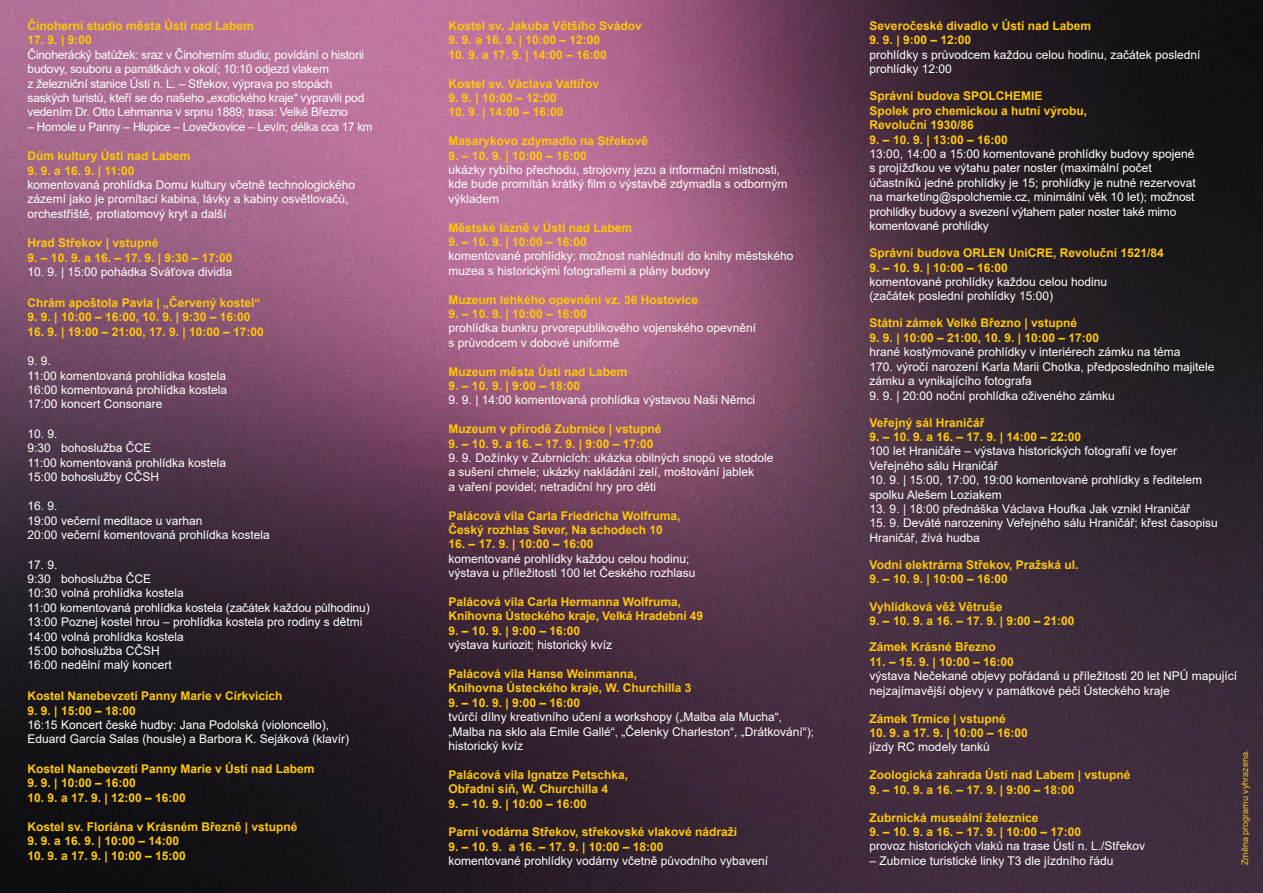
<style>
.page{position:relative;width:1263px;height:893px;background:#fff}
.page>*{position:absolute;margin:0;border:0;box-sizing:border-box;transform-origin:0 0}
.t1{font:12px/14.4px "Arial";color:#fff}
.t2{font:700 12px/14.4px "Arial";color:#fec709}
.t3{font:12px/14.4px "Arial";letter-spacing:-.02em;color:#fff}
.t4{font:9px "Arial";color:#fec709}
</style>
<div class="page">
<img style="left:0;top:0;width:1263px;height:893px">
<p class="t2" style="left:28px;top:19px;width:228px">Činoherní studio města Ústí nad Labem</p>
<p class="t2" style="left:28px;top:33px;width:66px">17. 9. | 9:00</p>
<p class="t3" style="left:28px;top:47px;width:338px">Činoherácký batůžek: sraz v Činoherním studiu; povídání o historii budovy, souboru a památkách v okolí; 10:10 odjezd vlakem<br>z železniční stanice Ústí n. L. – Střekov, výprava po stopách saských turistů, kteří se do našeho „exotického kraje“ vypravili pod vedením Dr. Otto Lehmanna v srpnu 1889; trasa: Velké Březno</p>
<p class="t3" style="left:28px;top:119px;width:347px">– Homole u Panny – Hlupice – Lovečkovice – Levín; délka cca 17 km</p>
<p class="t2" style="left:28px;top:149px;width:164px">Dům kultury Ústí nad Labem</p>
<p class="t2" style="left:28px;top:163px;width:108px">9. 9. a 16. 9. | 11:00</p>
<p class="t1" style="left:28px;top:178px;width:329px">komentovaná prohlídka Domu kultury včetně technologického zázemí jako je promítací kabina, lávky a kabiny osvětlovačů, orchestřiště, protiatomový kryt a další</p>
<p class="t2" style="left:28px;top:236px;width:132px">Hrad Střekov | vstupné</p>
<p class="t2" style="left:28px;top:250px;width:206px">9. – 10. 9. a 16. – 17. 9. | 9:30 – 17:00</p>
<p class="t1" style="left:28px;top:265px;width:206px">10. 9. | 15:00 pohádka Sváťova dividla</p>
<p class="t2" style="left:28px;top:296px;width:234px">Chrám apoštola Pavla | „Červený kostel“</p>
<p class="t2" style="left:28px;top:310px;width:224px">9. 9. | 10:00 – 16:00, 10. 9. | 9:30 – 16:00</p>
<p class="t2" style="left:28px;top:324px;width:238px">16. 9. | 19:00 – 21:00, 17. 9. | 10:00 – 17:00</p>
<p class="t1" style="left:28px;top:354px;width:201px">9. 9.<br>11:00 komentovaná prohlídka kostela<br>16:00 komentovaná prohlídka kostela<br>17:00 koncert Consonare</p>
<p class="t1" style="left:28px;top:426px;width:200px">10. 9.<br>9:30 bohoslužba ČCE<br>11:00 komentovaná prohlídka kostela<br>15:00 bohoslužby CČSH</p>
<p class="t1" style="left:28px;top:499px;width:244px">16. 9.<br>19:00 večerní meditace u varhan<br>20:00 večerní komentovaná prohlídka kostela</p>
<p class="t1" style="left:28px;top:557px;width:344px">17. 9.<br>9:30 bohoslužba ČCE<br>10:30 volná prohlídka kostela<br>11:00 komentovaná prohlídka kostela (začátek každou půlhodinu)<br>13:00 Poznej kostel hrou – prohlídka kostela pro rodiny s dětmi 14:00 volná prohlídka kostela<br>15:00 bohoslužba CČSH<br>16:00 nedělní malý koncert</p>
<p class="t2" style="left:28px;top:689px;width:256px">Kostel Nanebevzetí Panny Marie v Církvicích</p>
<p class="t2" style="left:28px;top:703px;width:110px">9. 9. | 15:00 – 18:00</p>
<p class="t1" style="left:28px;top:718px;width:323px">16:15 Koncert české hudby: Jana Podolská (violoncello),<br>Eduard García Salas (housle) a Barbora K. Sejáková (klavír)</p>
<p class="t2" style="left:28px;top:762px;width:288px">Kostel Nanebevzetí Panny Marie v Ústí nad Labem</p>
<p class="t2" style="left:28px;top:776px;width:110px">9. 9. | 10:00 – 16:00</p>
<p class="t2" style="left:28px;top:790px;width:160px">10. 9. a 17. 9. | 12:00 – 16:00</p>
<p class="t2" style="left:28px;top:820px;width:271px">Kostel sv. Floriána v Krásném Březně | vstupné</p>
<p class="t2" style="left:28px;top:834px;width:153px">9. 9. a 16. 9. | 10:00 – 14:00</p>
<p class="t2" style="left:28px;top:849px;width:160px">10. 9. a 17. 9. | 10:00 – 15:00</p>
<p class="t2" style="left:449px;top:19px;width:195px">Kostel sv. Jakuba Většího Svádov</p>
<p class="t2" style="left:449px;top:33px;width:153px">9. 9. a 16. 9. | 10:00 – 12:00</p>
<p class="t2" style="left:449px;top:48px;width:160px">10. 9. a 17. 9. | 14:00 – 16:00</p>
<p class="t2" style="left:449px;top:76px;width:152px">Kostel sv. Václava Valtířov</p>
<p class="t2" style="left:449px;top:91px;width:110px">9. 9. | 10:00 – 12:00</p>
<p class="t2" style="left:449px;top:105px;width:116px">10. 9. | 14:00 – 16:00</p>
<p class="t2" style="left:449px;top:134px;width:201px">Masarykovo zdymadlo na Střekově</p>
<p class="t2" style="left:449px;top:148px;width:140px">9. – 10. 9. | 10:00 – 16:00</p>
<p class="t1" style="left:449px;top:163px;width:340px">ukázky rybího přechodu, strojovny jezu a informační místnosti, kde bude promítán krátký film o výstavbě zdymadla s odborným výkladem</p>
<p class="t2" style="left:449px;top:220px;width:185px">Městské lázně v Ústí nad Labem</p>
<p class="t2" style="left:449px;top:235px;width:140px">9. – 10. 9. | 10:00 – 16:00</p>
<p class="t1" style="left:449px;top:249px;width:346px">komentované prohlídky; možnost nahlédnutí do knihy městského muzea s historickými fotografiemi a plány budovy</p>
<p class="t2" style="left:449px;top:292px;width:251px">Muzeum lehkého opevnění vz. 36 Hostovice</p>
<p class="t2" style="left:449px;top:307px;width:140px">9. – 10. 9. | 10:00 – 16:00</p>
<p class="t1" style="left:449px;top:321px;width:309px">prohlídka bunkru prvorepublikového vojenského opevnění s průvodcem v dobové uniformě</p>
<p class="t2" style="left:449px;top:364px;width:180px">Muzeum města Ústí nad Labem</p>
<p class="t2" style="left:449px;top:379px;width:133px">9. – 10. 9. | 9:00 – 18:00</p>
<p class="t1" style="left:449px;top:393px;width:308px">9. 9. | 14:00 komentovaná prohlídka výstavou Naši Němci</p>
<p class="t2" style="left:449px;top:422px;width:214px">Muzeum v přírodě Zubrnice | vstupné</p>
<p class="t2" style="left:449px;top:436px;width:206px">9. – 10. 9. a 16. – 17. 9. | 9:00 – 17:00</p>
<p class="t1" style="left:449px;top:451px;width:326px">9. 9. Dožínky v Zubrnicích: ukázka obilných snopů ve stodole a sušení chmele; ukázky nakládání zelí, moštování jablek<br>a vaření povidel; netradiční hry pro děti</p>
<p class="t2" style="left:449px;top:508px;width:233px">Palácová vila Carla Friedricha Wolfruma,<br>Český rozhlas Sever, Na schodech 10</p>
<p class="t2" style="left:449px;top:537px;width:146px">16. – 17. 9. | 10:00 – 16:00</p>
<p class="t1" style="left:449px;top:551px;width:248px">komentované prohlídky každou celou hodinu; výstava u příležitosti 100 let Českého rozhlasu</p>
<p class="t2" style="left:449px;top:595px;width:256px">Palácová vila Carla Hermanna Wolfruma,<br>Knihovna Ústeckého kraje, Velká Hradební 49</p>
<p class="t2" style="left:449px;top:624px;width:133px">9. – 10. 9. | 9:00 – 16:00</p>
<p class="t1" style="left:449px;top:638px;width:165px">výstava kuriozit; historický kvíz</p>
<p class="t2" style="left:449px;top:667px;width:244px">Palácová vila Hanse Weinmanna,<br>Knihovna Ústeckého kraje, W. Churchilla 3</p>
<p class="t2" style="left:449px;top:696px;width:133px">9. – 10. 9. | 9:00 – 16:00</p>
<p class="t1" style="left:449px;top:710px;width:367px">tvůrčí dílny kreativního učení a workshopy („Malba ala Mucha“, „Malba na sklo ala Emile Gallé“, „Čelenky Charleston“, „Drátkování“); historický kvíz</p>
<p class="t2" style="left:449px;top:768px;width:181px">Palácová vila Ignatze Petschka,<br>Obřadní síň, W. Churchilla 4</p>
<p class="t2" style="left:449px;top:796px;width:140px">9. – 10. 9. | 10:00 – 16:00</p>
<p class="t2" style="left:449px;top:825px;width:290px">Parní vodárna Střekov, střekovské vlakové nádraží</p>
<p class="t2" style="left:449px;top:840px;width:216px">9. – 10. 9. a 16. – 17. 9. | 10:00 – 18:00</p>
<p class="t1" style="left:449px;top:854px;width:321px">komentované prohlídky vodárny včetně původního vybavení</p>
<p class="t2" style="left:870px;top:19px;width:223px">Severočeské divadlo v Ústí nad Labem</p>
<p class="t2" style="left:870px;top:33px;width:103px">9. 9. | 9:00 – 12:00</p>
<p class="t1" style="left:870px;top:47px;width:332px">prohlídky s průvodcem každou celou hodinu, začátek poslední prohlídky 12:00</p>
<p class="t2" style="left:870px;top:89px;width:219px">Správní budova SPOLCHEMIE<br>Spolek pro chemickou a hutní výrobu,<br>Revoluční 1930/86</p>
<p class="t2" style="left:870px;top:132px;width:140px">9. – 10. 9. | 13:00 – 16:00</p>
<p class="t1" style="left:870px;top:146px;width:328px">13:00, 14:00 a 15:00 komentované prohlídky budovy spojené s projížďkou ve výtahu pater noster (maximální počet účastníků jedné prohlídky je 15; prohlídky je nutné rezervovat na marketing@spolchemie.cz, minimální věk 10 let); možnost prohlídky budovy a svezení výtahem pater noster také mimo komentované prohlídky</p>
<p class="t2" style="left:870px;top:246px;width:296px">Správní budova ORLEN UniCRE, Revoluční 1521/84</p>
<p class="t2" style="left:870px;top:260px;width:140px">9. – 10. 9. | 10:00 – 16:00</p>
<p class="t1" style="left:870px;top:274px;width:239px">komentované prohlídky každou celou hodinu (začátek poslední prohlídky 15:00)</p>
<p class="t2" style="left:870px;top:316px;width:209px">Státní zámek Velké Březno | vstupné</p>
<p class="t2" style="left:870px;top:331px;width:231px">9. 9. | 10:00 – 21:00, 10. 9. | 10:00 – 17:00</p>
<p class="t1" style="left:870px;top:345px;width:346px">hrané kostýmované prohlídky v interiérech zámku na téma<br>170. výročí narození Karla Marii Chotka, předposledního majitele zámku a vynikajícího fotografa</p>
<p class="t1" style="left:870px;top:388px;width:247px">9. 9. | 20:00 noční prohlídka oživeného zámku</p>
<p class="t2" style="left:870px;top:415px;width:116px">Veřejný sál Hraničář</p>
<p class="t2" style="left:870px;top:430px;width:213px">9. – 10. 9. a 16. – 17. 9. | 14:00 – 22:00</p>
<p class="t1" style="left:870px;top:444px;width:309px">100 let Hraničáře – výstava historických fotografií ve foyer<br>Veřejného sálu Hraničář</p>
<p class="t1" style="left:870px;top:473px;width:334px">10. 9. | 15:00, 17:00, 19:00 komentované prohlídky s ředitelem spolku Alešem Loziakem</p>
<p class="t1" style="left:870px;top:502px;width:322px">13. 9. | 18:00 přednáška Václava Houfka Jak vznikl Hraničář</p>
<p class="t1" style="left:870px;top:516px;width:350px">15. 9. Deváté narozeniny Veřejného sálu Hraničář; křest časopisu<br>Hraničář, živá hudba</p>
<p class="t2" style="left:870px;top:558px;width:210px">Vodní elektrárna Střekov, Pražská ul.</p>
<p class="t2" style="left:870px;top:572px;width:140px">9. – 10. 9. | 10:00 – 16:00</p>
<p class="t2" style="left:870px;top:599px;width:134px">Vyhlídková věž Větruše</p>
<p class="t2" style="left:870px;top:614px;width:206px">9. – 10. 9. a 16. – 17. 9. | 9:00 – 21:00</p>
<p class="t2" style="left:870px;top:640px;width:128px">Zámek Krásné Březno</p>
<p class="t2" style="left:870px;top:654px;width:146px">11. – 15. 9. | 10:00 – 16:00</p>
<p class="t1" style="left:870px;top:669px;width:369px">výstava Nečekané objevy pořádaná u příležitosti 20 let NPÚ mapující nejzajímavější objevy v památkové péči Ústeckého kraje</p>
<p class="t2" style="left:870px;top:711px;width:138px">Zámek Trmice | vstupné</p>
<p class="t2" style="left:870px;top:726px;width:160px">10. 9. a 17. 9. | 10:00 – 16:00</p>
<p class="t1" style="left:870px;top:740px;width:122px">jízdy RC modely tanků</p>
<p class="t2" style="left:870px;top:768px;width:262px">Zoologická zahrada Ústí nad Labem | vstupné</p>
<p class="t2" style="left:870px;top:782px;width:206px">9. – 10. 9. a 16. – 17. 9. | 9:00 – 18:00</p>
<p class="t2" style="left:870px;top:810px;width:170px">Zubrnická museální železnice</p>
<p class="t2" style="left:870px;top:825px;width:213px">9. – 10. 9. a 16. – 17. 9. | 10:00 – 17:00</p>
<p class="t1" style="left:870px;top:839px;width:277px">provoz historických vlaků na trase Ústí n. L./Střekov</p>
<p class="t1" style="left:870px;top:853px;width:245px">– Zubrnice turistické linky T3 dle jízdního řádu</p>
<p class="t4" style="left:1239px;top:865px;width:117px;rotate:-90deg">Změna programu vyhrazena.</p>
</div>
